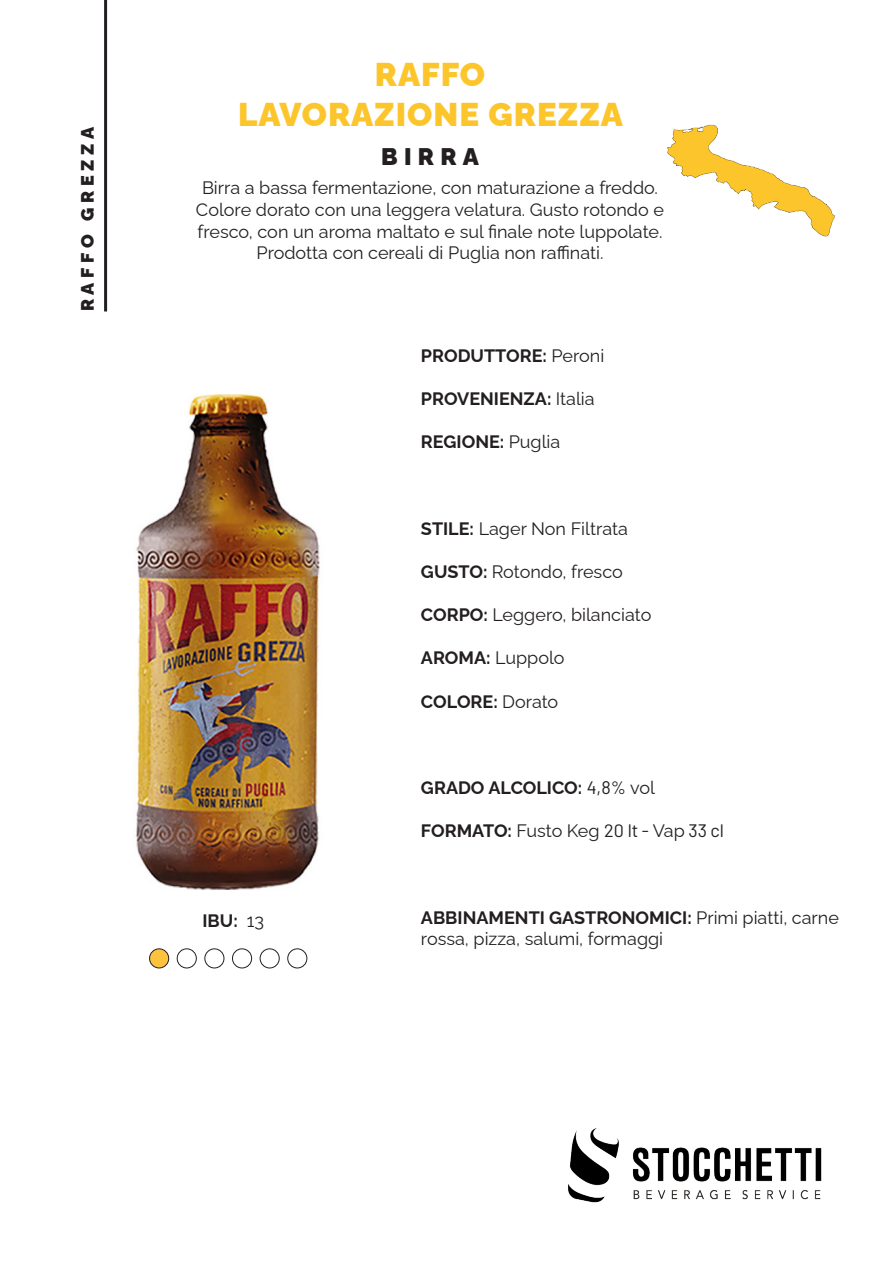
<style>
.page{position:relative;width:893px;height:1263px;background:#fff}
.page>*{position:absolute;margin:0;border:0;box-sizing:border-box;transform-origin:0 0}
.t1{font:900 33px "Raleway";letter-spacing:.03em;color:#fdc52c}
.t2{font:900 24px "Raleway";letter-spacing:.26em;color:#231f20}
.t3{font:18px/21.6px "Raleway";color:#231f20}
.t4{font:700 18px "Raleway";color:#231f20}
.t5{font:900 18px "Raleway";letter-spacing:.26em;color:#231f20}
.s1{font-weight:400}
.s2{font-weight:700}
.s3{font-family:"Barlow";font-weight:400}
.s4{font-family:"Barlow"}
</style>
<div class="page">
<img style="left:568px;top:1128px;width:254px;height:75px">
<img style="left:135px;top:395px;width:185px;height:494px">
<img style="left:667px;top:124px;width:168px;height:113px">
<hr style="left:104px;top:0;width:3px;height:311px;background:#231f20">
<div style="left:150px;top:949px;width:19px;height:19px;background:#fec33e;border-radius:50%"></div>
<div style="left:149px;top:948px;width:20px;height:20px;border:1px solid #231f20;border-radius:50%"></div>
<div style="left:177px;top:948px;width:20px;height:20px;border:1px solid #231f20;border-radius:50%"></div>
<div style="left:204px;top:948px;width:20px;height:20px;border:1px solid #231f20;border-radius:50%"></div>
<div style="left:232px;top:948px;width:20px;height:20px;border:1px solid #231f20;border-radius:50%"></div>
<div style="left:260px;top:948px;width:20px;height:20px;border:1px solid #231f20;border-radius:50%"></div>
<div style="left:287px;top:948px;width:20px;height:20px;border:1px solid #231f20;border-radius:50%"></div>
<p class="t5" style="left:73px;top:311px;width:186px;rotate:-90deg">RAFFO GREZZA</p>
<p class="t1" style="left:375px;top:48px;width:112px">RAFFO</p>
<p class="t1" style="left:238px;top:88px;width:386px">LAVORAZIONE GREZZA</p>
<p class="t2" style="left:381px;top:138px;width:99px">BIRRA</p>
<p class="t3" style="left:196px;top:175px;width:470px;text-align:center">Birra a bassa fermentazione, con maturazione a freddo.<br>Colore dorato con una leggera velatura. Gusto rotondo e fresco, con un aroma maltato e sul finale note luppolate.<br>Prodotta con cereali di Puglia non raffinati.</p>
<p class="t4" style="left:421px;top:341px;width:185px">PRODUTTORE: <span class="s1">Peroni</span></p>
<p class="t4" style="left:421px;top:384px;width:175px">PROVENIENZA: <span class="s1">Italia</span></p>
<p class="t4" style="left:421px;top:428px;width:141px">REGIONE: <span class="s1">Puglia</span></p>
<p class="t3" style="left:421px;top:516px;width:209px"><span class="s2">STILE:</span> Lager Non Filtrata</p>
<p class="t3" style="left:421px;top:559px;width:203px"><span class="s2">GUSTO:</span> Rotondo, fresco</p>
<p class="t3" style="left:421px;top:602px;width:232px"><span class="s2">CORPO:</span> Leggero, bilanciato</p>
<p class="t3" style="left:421px;top:645px;width:145px"><span class="s2">AROMA:</span> Luppolo</p>
<p class="t4" style="left:421px;top:687px;width:139px">COLORE: <span class="s1">Dorato</span></p>
<p class="t4" style="left:202px;top:906px;width:63px">IBU: <span class="s1">13</span></p>
<p class="t4" style="left:421px;top:773px;width:235px">GRADO ALCOLICO: <span class="s3">4,8%</span> <span class="s1">vol</span></p>
<p class="t3" style="left:421px;top:818px;width:305px"><span class="s2">FORMATO:</span> Fusto Keg <span class="s4">20 lt -</span> Vap <span class="s4">33 cl</span></p>
<p class="t3" style="left:421px;top:904px;width:419px"><span class="s2">ABBINAMENTI GASTRONOMICI:</span> Primi piatti, carne rossa, pizza, salumi, formaggi</p>
</div>
